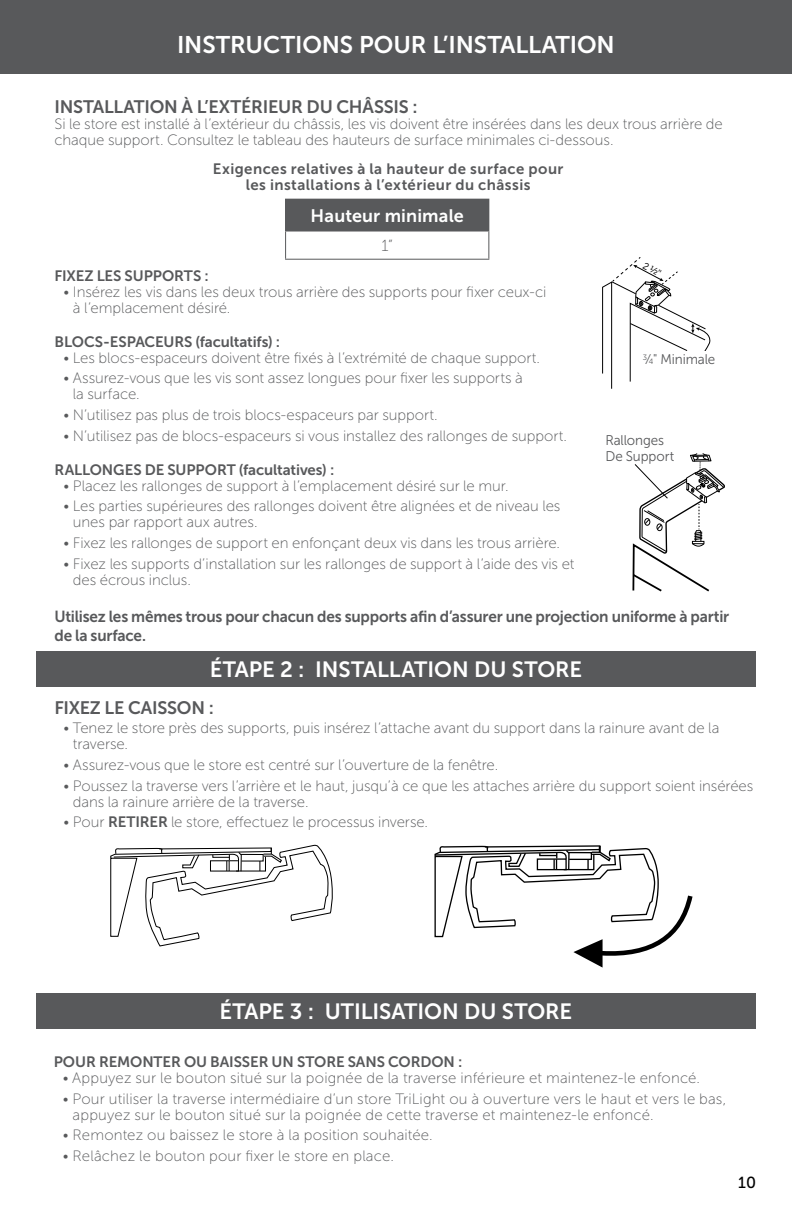
<style>
.page{position:relative;width:792px;height:1224px;background:#fff}
.page>*{position:absolute;margin:0;border:0;box-sizing:border-box;transform-origin:0 0}
.t1{font:24px "Museo Sans 700";letter-spacing:-.005em;color:#fff}
.t2{font:22px "Museo Sans 700";color:#fff}
.t3{font:18px "Museo Sans 700";letter-spacing:-.015em;color:#58595b}
.t4{font:18px "Museo Sans 700";letter-spacing:.01em;color:#fff}
.t5{font:16px/19.2px "Museo Sans 700";letter-spacing:-.015em;color:#58595b;scale:.96 1}
.t6{font:16px "Museo Sans 500";color:#000}
.t7{font:16px "Museo Sans 100";color:#58595b}
.t8{font:15px/16px "Museo Sans 100";letter-spacing:-.005em;color:#58595b}
.t9{font:15px "Museo Sans 700";color:#58595b}
.t10{font:15px/16px "Museo Sans 700";letter-spacing:.03em;color:#58595b;text-align:center}
.t11{font:15px "Museo Sans 100";letter-spacing:.015em;color:#58595b}
.t12{font:14px/16px "Museo Sans 300";letter-spacing:-.005em;color:#58595b;scale:.96 1}
.t13{font:14px "Museo Sans 300";letter-spacing:-.005em;color:#58595b}
.t14{font:9px "Benton Sans";color:#000}
.s1{font-size:7.6px}
.s2{font-family:"Museo Sans 700"}
</style>
<div class="page">
<div style="left:0;top:0;width:792px;height:73px;background:#58595b"></div>
<div style="left:286px;top:198px;width:203px;height:33px;background:#58595b"></div>
<hr style="left:285px;top:199px;width:1px;height:32px;background:#58595b">
<hr style="left:285px;top:231px;width:204px;height:1px;background:#58595b">
<svg style="left:285px;top:232px;width:1px;height:27px"></svg>
<svg style="left:488px;top:232px;width:1px;height:27px"></svg>
<hr style="left:285px;top:259px;width:204px;height:1px;background:#58595b">
<hr style="left:199px;top:197px;width:378px;height:2px;background:#fff">
<div style="left:36px;top:651px;width:720px;height:36px;background:#58595b"></div>
<svg style="left:434px;top:845px;width:259px;height:123px"></svg>
<svg style="left:110px;top:844px;width:223px;height:103px"></svg>
<div style="left:36px;top:993px;width:720px;height:36px;background:#58595b"></div>
<svg style="left:632px;top:453px;width:93px;height:139px"></svg>
<svg style="left:602px;top:257px;width:109px;height:132px"></svg>
<h1 class="t1" style="left:177px;top:31px;width:439px">INSTRUCTIONS POUR L’INSTALLATION</h1>
<p class="t3" style="left:54px;top:97px;width:365px">INSTALLATION À L’EXTÉRIEUR DU CHÂSSIS :</p>
<p class="t8" style="left:54px;top:116px;width:670px">Si le store est installé à l’extérieur du châssis, les vis doivent être insérées dans les deux trous arrière de chaque support. Consultez le tableau des hauteurs de surface minimales ci-dessous.</p>
<p class="t10" style="left:213px;top:161px;width:352px">Exigences relatives à la hauteur de surface pour les installations à l’extérieur du châssis</p>
<p class="t4" style="left:311px;top:205px;width:155px">Hauteur minimale</p>
<p class="t7" style="left:381px;top:237px;width:13px">1”</p>
<p class="t9" style="left:54px;top:267px;width:156px">FIXEZ LES SUPPORTS :</p>
<p class="t8" style="left:73px;top:284px;width:475px;text-indent:-9px">• Insérez les vis dans les deux trous arrière des supports pour fixer ceux-ci à l’emplacement désiré.</p>
<p class="t9" style="left:54px;top:333px;width:227px">BLOCS-ESPACEURS (facultatifs) :</p>
<p class="t8" style="left:63px;top:350px;width:478px">• Les blocs-espaceurs doivent être fixés à l’extrémité de chaque support.</p>
<p class="t8" style="left:73px;top:370px;width:452px;text-indent:-9px">• Assurez-vous que les vis sont assez longues pour fixer les supports à la surface.</p>
<p class="t8" style="left:63px;top:407px;width:376px">• N’utilisez pas plus de trois blocs-espaceurs par support.</p>
<p class="t8" style="left:63px;top:428px;width:505px">• N’utilisez pas de blocs-espaceurs si vous installez des rallonges de support.</p>
<p class="t9" style="left:54px;top:461px;width:281px">RALLONGES DE SUPPORT (facultatives) :</p>
<p class="t8" style="left:63px;top:478px;width:447px">• Placez les rallonges de support à l’emplacement désiré sur le mur.</p>
<p class="t8" style="left:73px;top:498px;width:489px;text-indent:-9px">• Les parties supérieures des rallonges doivent être alignées et de niveau les unes par rapport aux autres.</p>
<p class="t8" style="left:63px;top:535px;width:498px">• Fixez les rallonges de support en enfonçant deux vis dans les trous arrière.</p>
<p class="t8" style="left:73px;top:556px;width:503px;text-indent:-9px">• Fixez les supports d’installation sur les rallonges de support à l’aide des vis et des écrous inclus.</p>
<p class="t5" style="left:54px;top:607px;width:704px">Utilisez les mêmes trous pour chacun des supports afin d’assurer une projection uniforme à partir de la surface.</p>
<p class="t14" style="left:647px;top:351px;width:56px">¾" Minimum</p>
<p class="t13" style="left:643px;top:352px;width:74px"><sup>3</sup>⁄<span class="s1">4</span>" Minimale</p>
<p class="t12" style="left:606px;top:433px;width:73px">Rallonges<br>De Support</p>
<h2 class="t2" style="left:210px;top:657px;width:374px">ÉTAPE 2 : INSTALLATION DU STORE</h2>
<p class="t3" style="left:54px;top:698px;width:161px">FIXEZ LE CAISSON :</p>
<p class="t8" style="left:73px;top:720px;width:648px;text-indent:-9px">• Tenez le store près des supports, puis insérez l’attache avant du support dans la rainure avant de la traverse.</p>
<p class="t8" style="left:63px;top:757px;width:436px">• Assurez-vous que le store est centré sur l’ouverture de la fenêtre.</p>
<p class="t8" style="left:73px;top:778px;width:682px;text-indent:-9px">• Poussez la traverse vers l’arrière et le haut, jusqu’à ce que les attaches arrière du support soient insérées dans la rainure arrière de la traverse.</p>
<p class="t8" style="left:63px;top:814px;width:366px">• Pour <span class="s2">RETIRER</span> le store, effectuez le processus inverse.</p>
<h2 class="t2" style="left:220px;top:999px;width:354px">ÉTAPE 3 : UTILISATION DU STORE</h2>
<p class="t9" style="left:54px;top:1053px;width:410px">POUR REMONTER OU BAISSER UN STORE SANS CORDON :</p>
<p class="t8" style="left:63px;top:1070px;width:639px">• Appuyez sur le bouton situé sur la poignée de la traverse inférieure et maintenez-le enfoncé.</p>
<p class="t8" style="left:73px;top:1091px;width:655px;text-indent:-10px">• Pour utiliser la traverse intermédiaire d’un store TriLight ou à ouverture vers le haut et vers le bas, appuyez sur le bouton situé sur la poignée de cette traverse et maintenez-le enfoncé.</p>
<p class="t8" style="left:63px;top:1127px;width:372px">• Remontez ou baissez le store à la position souhaitée.</p>
<p class="t11" style="left:63px;top:1148px;width:333px">• Relâchez le bouton pour fixer le store en place.</p>
<p class="t6" style="left:738px;top:1174px;width:19px">10</p>
</div>
